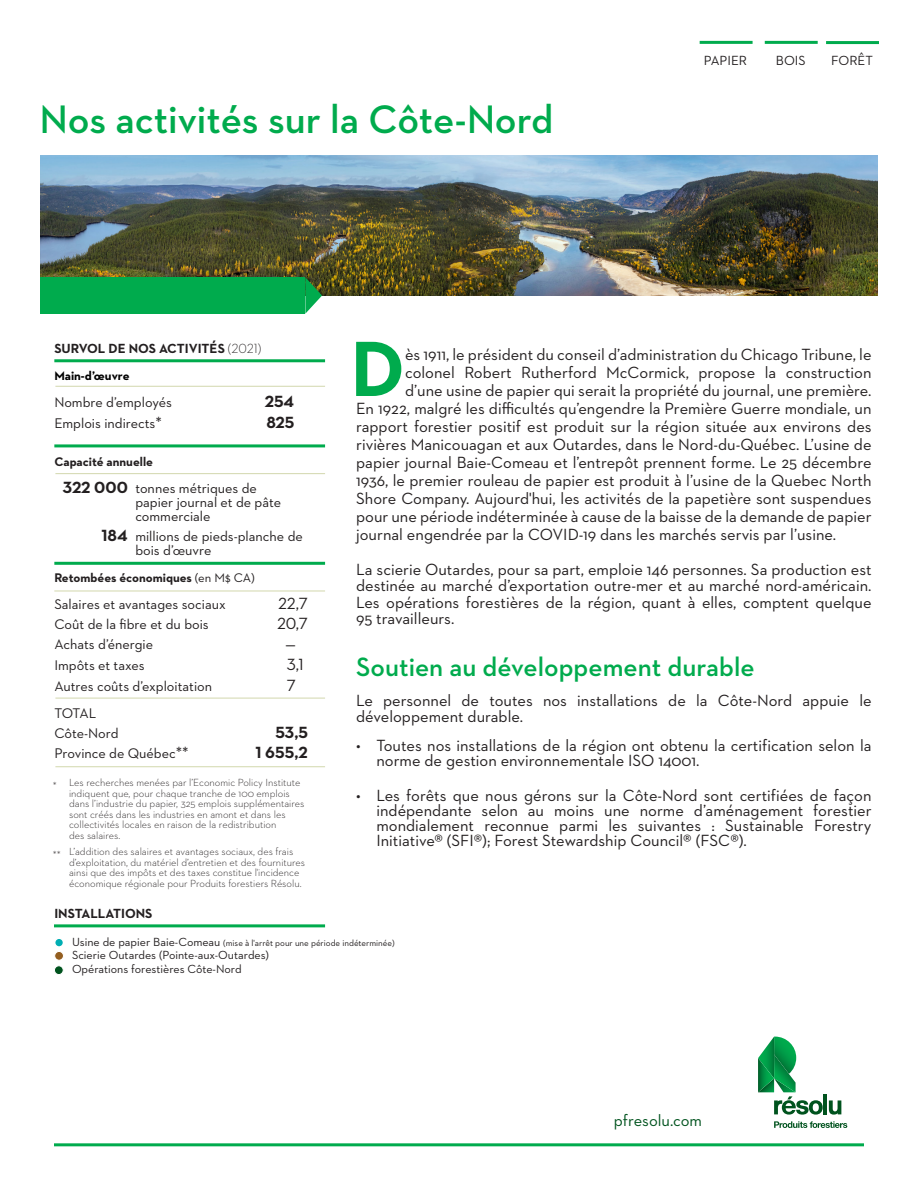
<style>
.page{position:relative;width:918px;height:1188px;background:#fff}
.page>*{position:absolute;margin:0;border:0;box-sizing:border-box;transform-origin:0 0}
.t1{font:700 79.65px "Neutraface 2 Text";color:#00ab4d}
.Titre_21_pt{font:600 40.5px "Neutraface 2 Text";letter-spacing:-.005em;color:#00ab4d}
.t2{font:600 27px "Neutraface 2 Text";color:#00ab4d}
.t3{font:16.5px/16.5px "Neutraface 2 Text";color:#231f20}
.t4{font:700 16.5px "Neutraface 2 Text";color:#231f20}
.t5{font:16.5px "Neutraface 2 Text";color:#00531e}
.Titre_Bold_9_pt{font:14.25px/13.5px "Neutraface 2 Text";color:#231f20}
.Titre_Bold_9_pt-2{font:700 13.5px "Neutraface 2 Text";color:#231f20}
.Titre_Book_9_pt{font:13.5px "Neutraface 2 Text";color:#231f20}
.Titre_Book_9_pt-2{font:700 12.75px "Neutraface 2 Text";color:#231f20}
.Titre_Bold_9_pt-3{font:700 12.75px "Neutraface 2 Text";color:#231f20}
.Titre_Book_9_pt-3{font:700 12.75px "Neutraface 2 Text";color:#000}
.List_des_operations{font:12px "Neutraface 2 Text";color:#231f20}
.Note{font:300 10.5px/10.5px "Neutraface 2 Text";color:#231f20}
.List_des_operations-2{font:9px "Neutraface 2 Text";color:#231f20}
.s1{font-weight:300}
.s2{font-size:16.5px}
.s3{font-weight:700;font-size:16.5px}
.s4{font-weight:400}
.s5{font-size:12px}
</style>
<div class="page">
<hr style="left:826px;top:41px;width:53px;height:3px;background:#00ab4d">
<hr style="left:54px;top:924px;width:271px;height:3px;background:#00ab4d">
<hr style="left:55px;top:386px;width:270px;height:1px;background:#d7dcb6">
<hr style="left:54px;top:359px;width:271px;height:3px;background:#00ab4d">
<hr style="left:55px;top:473px;width:270px;height:1px;background:#d7dcb6">
<hr style="left:54px;top:444px;width:271px;height:3px;background:#00ab4d">
<hr style="left:55px;top:698px;width:270px;height:1px;background:#d7dcb6">
<hr style="left:55px;top:766px;width:270px;height:1px;background:#d7dcb6">
<hr style="left:54px;top:562px;width:271px;height:3px;background:#00ab4d">
<hr style="left:54px;top:590px;width:271px;height:2px;background:#d7dcb6">
<svg style="left:774px;top:1121px;width:73px;height:7px"></svg>
<hr style="left:823px;top:1094px;width:4px;height:20px;background:#00531e">
<svg style="left:829px;top:1100px;width:12px;height:15px"></svg>
<svg style="left:758px;top:1037px;width:65px;height:78px"></svg>
<hr style="left:54px;top:1143px;width:810px;height:3px;background:#00ab4d">
<hr style="left:765px;top:41px;width:53px;height:3px;background:#00ab4d">
<hr style="left:700px;top:41px;width:53px;height:3px;background:#00ab4d">
<div style="left:55px;top:938px;width:8px;height:9px;background:#00aeb3;border-radius:50%"></div>
<div style="left:54px;top:937px;width:10px;height:11px;border:2px solid #fff;border-radius:50%"></div>
<div style="left:55px;top:951px;width:8px;height:9px;background:#935e20;border-radius:50%"></div>
<div style="left:54px;top:951px;width:10px;height:10px;border:1px solid #fff;border-radius:50%"></div>
<div style="left:54px;top:966px;width:9px;height:9px;background:#00531e;border-radius:50%"></div>
<div style="left:54px;top:965px;width:10px;height:10px;border:1px solid #fff;border-radius:50%"></div>
<img style="left:40px;top:156px;width:838px;height:140px">
<div style="left:40px;top:277px;width:265px;height:37px;background:#00ab4d"></div>
<svg style="left:305px;top:277px;width:17px;height:37px"></svg>
<p class="Titre_21_pt" style="left:39px;top:94px;width:516px">Nos activités sur la Côte-Nord</p>
<p class="Titre_Book_9_pt" style="left:704px;top:52px;width:45px">PAPIER</p>
<p class="Titre_Book_9_pt" style="left:776px;top:52px;width:31px">BOIS</p>
<p class="Titre_Book_9_pt" style="left:831px;top:52px;width:43px">FORÊT</p>
<p class="Titre_Bold_9_pt-2" style="left:54px;top:340px;width:208px">SURVOL DE NOS ACTIVITÉS <span class="s1">(2021)</span></p>
<p class="Titre_Book_9_pt-3" style="left:54px;top:368px;width:77px">Main-d’œuvre</p>
<p class="Titre_Bold_9_pt" style="left:54px;top:396px;width:119px">Nombre d’employés</p>
<p class="t4" style="left:265px;top:391px;width:31px">254</p>
<p class="Titre_Bold_9_pt" style="left:54px;top:416px;width:109px">Emplois indirects<span class="s2">*</span></p>
<p class="t4" style="left:266px;top:411px;width:30px">825</p>
<p class="Titre_Bold_9_pt-3" style="left:54px;top:454px;width:100px">Capacité annuelle</p>
<p class="Titre_Bold_9_pt" style="left:135px;top:482px;width:147px;text-indent:-72px"><span class="s3">322 000</span> tonnes métriques de papier journal et de pâte</p>
<p class="Titre_Bold_9_pt" style="left:135px;top:509px;width:77px">commerciale</p>
<p class="Titre_Bold_9_pt" style="left:135px;top:530px;width:169px;text-indent:-34px"><span class="s3">184</span> millions de pieds-planche de bois d’œuvre</p>
<p class="Titre_Book_9_pt-2" style="left:54px;top:569px;width:202px">Retombées économiques <span class="s4">(en M$ CA)</span></p>
<p class="Titre_Bold_9_pt" style="left:54px;top:597px;width:173px">Salaires et avantages sociaux</p>
<p class="t3" style="left:278px;top:595px;width:31px">22,7</p>
<p class="Titre_Bold_9_pt" style="left:54px;top:617px;width:156px">Coût de la fibre et du bois</p>
<p class="t3" style="left:277px;top:615px;width:32px">20,7</p>
<p class="Titre_Bold_9_pt" style="left:54px;top:638px;width:100px">Achats d’énergie</p>
<p class="t3" style="left:286px;top:635px;width:12px">—</p>
<p class="Titre_Bold_9_pt" style="left:54px;top:658px;width:92px">Impôts et taxes</p>
<p class="t3" style="left:287px;top:656px;width:18px">3,1</p>
<p class="Titre_Bold_9_pt" style="left:54px;top:679px;width:159px">Autres coûts d’exploitation</p>
<p class="t3" style="left:287px;top:677px;width:11px">7</p>
<p class="Titre_Bold_9_pt" style="left:54px;top:706px;width:43px">TOTAL</p>
<p class="Titre_Bold_9_pt" style="left:54px;top:726px;width:66px">Côte-Nord</p>
<p class="t4" style="left:275px;top:722px;width:34px">53,5</p>
<p class="Titre_Bold_9_pt" style="left:54px;top:746px;width:136px">Province de Québec<span class="s2">**</span></p>
<p class="t4" style="left:256px;top:742px;width:54px">1 655,2</p>
<p class="Note" style="left:69px;top:777px;width:237px;text-indent:-16px">* Les recherches menées par l’Economic Policy Institute indiquent que, pour chaque tranche de 100 emplois dans l’industrie du papier, 325 emplois supplémentaires sont créés dans les industries en amont et dans les collectivités locales en raison de la redistribution<br>des salaires.</p>
<p class="Note" style="left:69px;top:847px;width:238px;text-indent:-16px">** L’addition des salaires et avantages sociaux, des frais d’exploitation, du matériel d’entretien et des fournitures ainsi que des impôts et des taxes constitue l'incidence économique régionale pour Produits forestiers Résolu.</p>
<p class="Titre_Bold_9_pt-2" style="left:54px;top:904px;width:100px">INSTALLATIONS</p>
<p class="t1" style="left:350px;top:318px;width:56px">D</p>
<p class="t3" style="left:405px;top:346px;width:468px">ès 1911, le président du conseil d’administration du Chicago Tribune, le</p>
<p class="t3" style="left:405px;top:364px;width:468px">colonel Robert Rutherford McCormick, propose la construction</p>
<p class="t3" style="left:405px;top:382px;width:468px">d’une usine de papier qui serait la propriété du journal, une première.</p>
<p class="t3" style="left:356px;top:400px;width:517px">En 1922, malgré les difficultés qu’engendre la Première Guerre mondiale, un</p>
<p class="t3" style="left:356px;top:418px;width:517px">rapport forestier positif est produit sur la région située aux environs des</p>
<p class="t3" style="left:356px;top:436px;width:517px">rivières Manicouagan et aux Outardes, dans le Nord-du-Québec. L’usine de</p>
<p class="t3" style="left:356px;top:454px;width:517px">papier journal Baie-Comeau et l’entrepôt prennent forme. Le 25 décembre</p>
<p class="t3" style="left:356px;top:472px;width:517px">1936, le premier rouleau de papier est produit à l’usine de la Quebec North</p>
<p class="t3" style="left:356px;top:490px;width:517px">Shore Company. Aujourd'hui, les activités de la papetière sont suspendues</p>
<p class="t3" style="left:356px;top:508px;width:517px">pour une période indéterminée à cause de la baisse de la demande de papier</p>
<p class="t3" style="left:356px;top:526px;width:482px">journal engendrée par la COVID-19 dans les marchés servis par l’usine.</p>
<p class="t3" style="left:356px;top:561px;width:517px;text-align:justify">La scierie Outardes, pour sa part, emploie 146 personnes. Sa production est destinée au marché d’exportation outre-mer et au marché nord-américain.<br>Les opérations forestières de la région, quant à elles, comptent quelque 95 travailleurs.</p>
<p class="t2" style="left:356px;top:649px;width:400px">Soutien au développement durable</p>
<p class="t3" style="left:356px;top:692px;width:517px">Le personnel de toutes nos installations de la Côte-Nord appuie le développement durable.</p>
<p class="t3" style="left:376px;top:737px;width:497px;line-height:15px;text-indent:-20px">• Toutes nos installations de la région ont obtenu la certification selon la norme de gestion environnementale ISO 14001.</p>
<p class="t3" style="left:376px;top:788px;width:497px;line-height:15px;text-align:justify;text-indent:-20px">• Les forêts que nous gérons sur la Côte-Nord sont certifiées de façon indépendante selon au moins une norme d’aménagement forestier mondialement reconnue parmi les suivantes : Sustainable Forestry Initiative® (SFI®); Forest Stewardship Council® (FSC®).</p>
<p class="List_des_operations-2" style="left:72px;top:937px;width:324px"><span class="s5">Usine de papier Baie-Comeau</span> (mise à l'arrêt pour une période indéterminée)</p>
<p class="List_des_operations" style="left:72px;top:948px;width:199px">Scierie Outardes (Pointe-aux-Outardes)</p>
<p class="List_des_operations" style="left:72px;top:961px;width:171px">Opérations forestières Côte-Nord</p>
<p class="t5" style="left:614px;top:1110px;width:90px">pfresolu.com</p>
</div>
